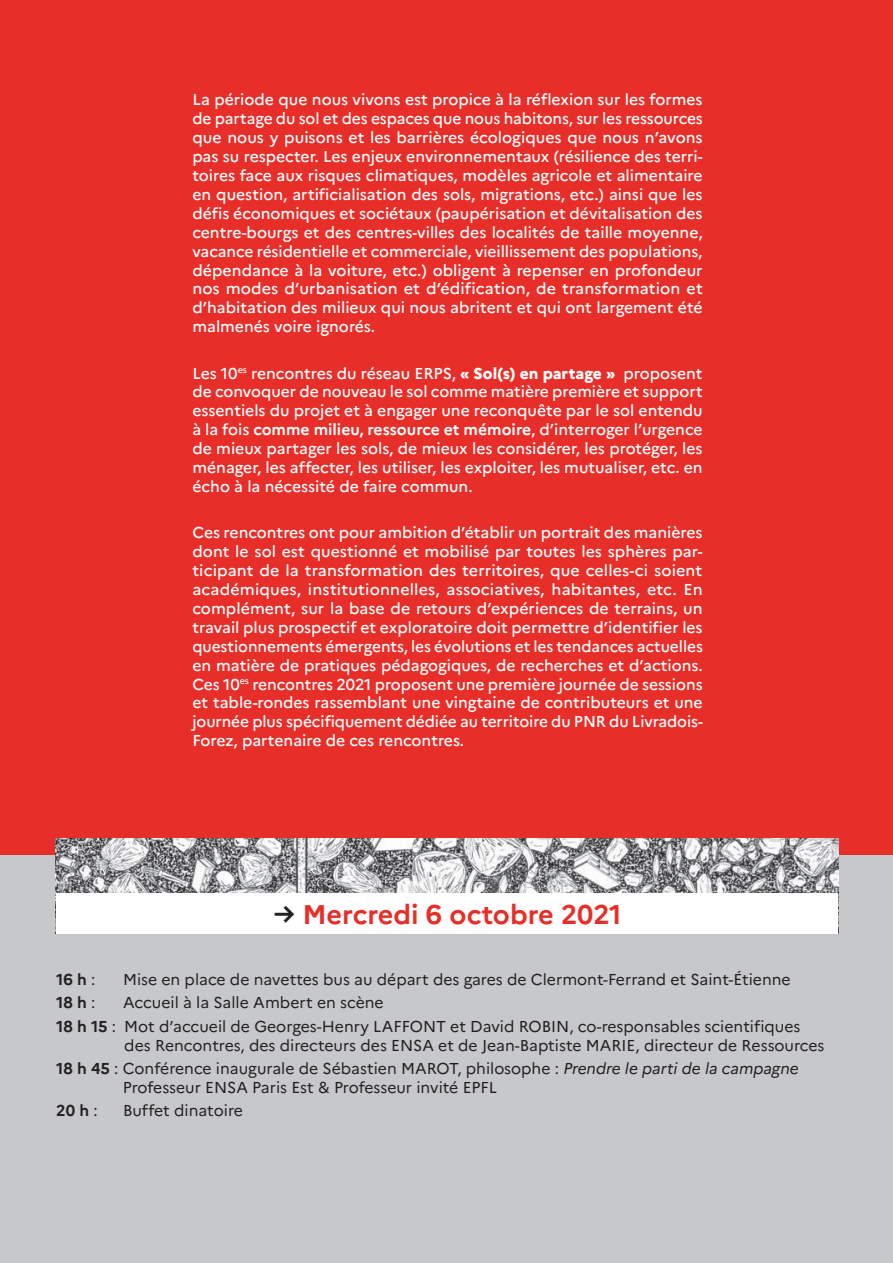
<style>
.page{position:relative;width:893px;height:1263px;background:#fff}
.page>*{position:absolute;margin:0;border:0;box-sizing:border-box;transform-origin:0 0}
.t1{font:700 27px "Marianne";color:#e82e29}
.t2{font:500 15.75px/18.9px "Marianne";color:#fff;text-align:justify}
.t3{font:15.75px/23.1px "Marianne";color:#231f20}
.t4{font:700 15.75px "Marianne";color:#231f20}
.s1{font-weight:800}
.s2{font-weight:700}
.s3{color:#231f20}
.s4{font-weight:400}
.s5{font-style:italic}
</style>
<div class="page">
<div style="left:0;top:842px;width:893px;height:421px;background:#c7c8ca"></div>
<div style="left:0;top:0;width:893px;height:854px;background:#e82e29"></div>
<img style="left:55px;top:839px;width:783px;height:94px">
<div style="left:56px;top:893px;width:782px;height:40px;background:#fff"></div>
<p class="t2" style="left:192px;top:90px;width:512px">La période que nous vivons est propice à la réflexion sur les formes de partage du sol et des espaces que nous habitons, sur les ressources que nous y puisons et les barrières écologiques que nous n’avons pas su respecter. Les enjeux environnementaux (résilience des terri&shy;toires face aux risques climatiques, modèles agricole et alimentaire en question, artificialisation des sols, migrations, etc.) ainsi que les défis économiques et sociétaux (paupérisation et dévitalisation des centre-bourgs et des centres-villes des localités de taille moyenne, vacance résidentielle et commerciale, vieillissement des populations, dépendance à la voiture, etc.) obligent à repenser en profondeur nos modes d’urbanisation et d’édification, de transformation et d’habitation des milieux qui nous abritent et qui ont largement été malmenés voire ignorés.</p>
<p class="t2" style="left:192px;top:363px;width:512px">Les 10<sup>es</sup> rencontres du réseau ERPS, <span class="s1">« Sol(s) en partage »</span> proposent de convoquer de nouveau le sol comme matière première et support essentiels du projet et à engager une reconquête par le sol entendu à la fois <span class="s2">comme milieu, ressource et mémoire</span>, d’interroger l’urgence de mieux partager les sols, de mieux les considérer, les protéger, les ménager, les affecter, les utiliser, les exploiter, les mutualiser, etc. en écho à la nécessité de faire commun.</p>
<p class="t2" style="left:192px;top:523px;width:512px">Ces rencontres ont pour ambition d’établir un portrait des manières dont le sol est questionné et mobilisé par toutes les sphères par&shy;ticipant de la transformation des territoires, que celles-ci soient académiques, institutionnelles, associatives, habitantes, etc. En complément, sur la base de retours d’expériences de terrains, un travail plus prospectif et exploratoire doit permettre d’identifier les questionnements émergents, les évolutions et les tendances actuelles en matière de pratiques pédagogiques, de recherches et d’actions.<br>Ces 10<sup>es</sup> rencontres 2021 proposent une première journée de sessions et table-rondes rassemblant une vingtaine de contributeurs et une journée plus spécifiquement dédiée au territoire du PNR du Livradois-Forez, partenaire de ces rencontres.</p>
<h1 class="t1" style="left:274px;top:898px;width:349px"><span class="s3">→</span> Mercredi 6 octobre 2021</h1>
<p class="t4" style="left:56px;top:970px;width:41px">16 h <span class="s4">:</span></p>
<p class="t3" style="left:123px;top:968px;width:669px">Mise en place de navettes bus au départ des gares de Clermont-Ferrand et Saint-Étienne</p>
<p class="t4" style="left:56px;top:993px;width:41px">18 h <span class="s4">:</span></p>
<p class="t3" style="left:56px;top:991px;width:746px;text-indent:67px">Accueil à la Salle Ambert en scène<br><span class="s2">18 h 15</span> : Mot d’accueil de Georges-Henry LAFFONT et David ROBIN, co-responsables scientifiques</p>
<p class="t3" style="left:56px;top:1033px;width:770px;text-indent:68px">des Rencontres, des directeurs des ENSA et de Jean-Baptiste MARIE, directeur de Ressources<br><span class="s2">18 h 45</span> : Conférence inaugurale de Sébastien MAROT, philosophe : <span class="s5">Prendre le parti de la campagne</span></p>
<p class="t3" style="left:123px;top:1075px;width:376px">Professeur ENSA Paris Est &amp; Professeur invité EPFL</p>
<p class="t4" style="left:56px;top:1100px;width:43px">20 h <span class="s4">:</span></p>
<p class="t3" style="left:123px;top:1098px;width:121px">Buffet dinatoire</p>
</div>
